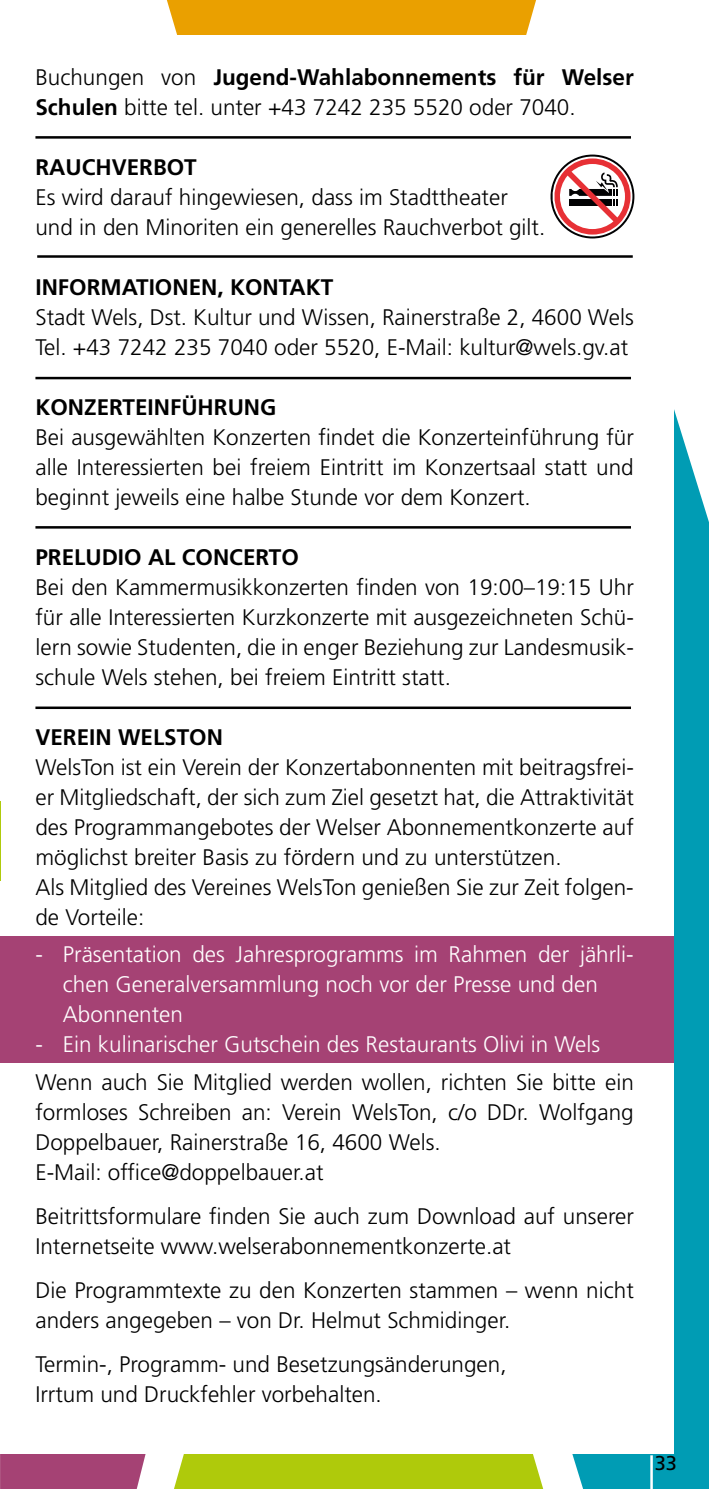
<style>
.page{position:relative;width:709px;height:1489px;background:#fff}
.page>*{position:absolute;margin:0;border:0;box-sizing:border-box;transform-origin:0 0}
.t1{font:300 22.5px/30px "Frutiger LT Std";color:#000}
.t2{font:300 22.5px/30px "Frutiger LT Std";color:#fff}
.t3{font:700 22.5px "Frutiger LT Std";color:#000}
.t4{font:20px "Frutiger LT Std";color:#000}
.s1{font-weight:700}
</style>
<div class="page">
<svg style="left:572px;top:409px;width:137px;height:1079px;background:#19a5ba"></svg>
<div style="left:0;top:1454px;width:146px;height:34px;background:#a54274"></div>
<div style="left:174px;top:1454px;width:369px;height:34px;background:#afca0b"></div>
<div style="left:167px;top:0;width:369px;height:35px;background:#eaa000"></div>
<hr style="left:650px;top:1455px;width:3px;height:33px;background:#fff">
<div style="left:0;top:35px;width:673px;height:1418px;background:#fff"></div>
<svg style="left:550px;top:154px;width:84px;height:84px"></svg>
<div style="left:0;top:935px;width:673px;height:127px;background:#a54274"></div>
<hr style="left:35px;top:136px;width:596px;height:3px;background:#000">
<hr style="left:37px;top:255px;width:595px;height:3px;background:#000">
<hr style="left:35px;top:377px;width:596px;height:2px;background:#000">
<hr style="left:35px;top:526px;width:596px;height:2px;background:#000">
<hr style="left:35px;top:706px;width:596px;height:3px;background:#000">
<p class="t1" style="left:35px;top:62px;width:600px">Buchungen von <span class="s1">Jugend-Wahlabonnements für Welser<br>Schulen</span> bitte tel. unter +43 7242 235 5520 oder 7040.</p>
<p class="t3" style="left:35px;top:154px;width:163px">RAUCHVERBOT</p>
<p class="t1" style="left:35px;top:182px;width:511px">Es wird darauf hingewiesen, dass im Stadttheater und in den Minoriten ein generelles Rauchverbot gilt.</p>
<p class="t3" style="left:35px;top:274px;width:299px">INFORMATIONEN, KONTAKT</p>
<p class="t1" style="left:35px;top:302px;width:600px">Stadt Wels, Dst. Kultur und Wissen, Rainerstraße 2, 4600 Wels<br>Tel. +43 7242 235 7040 oder 5520, E-Mail: kultur@wels.gv.at</p>
<p class="t3" style="left:35px;top:394px;width:242px">KONZERTEINFÜHRUNG</p>
<p class="t1" style="left:35px;top:422px;width:600px;text-align:justify">Bei ausgewählten Konzerten findet die Konzerteinführung für alle Interessierten bei freiem Eintritt im Konzertsaal statt und beginnt jeweils eine halbe Stunde vor dem Konzert.</p>
<p class="t3" style="left:35px;top:544px;width:265px">PRELUDIO AL CONCERTO</p>
<p class="t1" style="left:35px;top:572px;width:600px;text-align:justify">Bei den Kammermusikkonzerten finden von 19:00–19:15 Uhr für alle Interessierten Kurzkonzerte mit ausgezeichneten Schü&shy;lern sowie Studenten, die in enger Beziehung zur Landesmusik&shy;schule Wels stehen, bei freiem Eintritt statt.</p>
<p class="t3" style="left:35px;top:724px;width:189px">VEREIN WELSTON</p>
<p class="t1" style="left:35px;top:752px;width:600px">WelsTon ist ein Verein der Konzertabonnenten mit beitragsfrei&shy;er Mitgliedschaft, der sich zum Ziel gesetzt hat, die Attraktivität des Programmangebotes der Welser Abonnementkonzerte auf möglichst breiter Basis zu fördern und zu unterstützen.<br>Als Mitglied des Vereines WelsTon genießen Sie zur Zeit folgen&shy;de Vorteile:</p>
<p class="t2" style="left:63px;top:939px;width:572px;text-indent:-27px">- Präsentation des Jahresprogramms im Rahmen der jährli&shy;chen Generalversammlung noch vor der Presse und den<br>Abonnenten</p>
<p class="t2" style="left:35px;top:1029px;width:566px">- Ein kulinarischer Gutschein des Restaurants Olivi in Wels</p>
<p class="t1" style="left:35px;top:1067px;width:600px">Wenn auch Sie Mitglied werden wollen, richten Sie bitte ein formloses Schreiben an: Verein WelsTon, c/o DDr. Wolfgang Doppelbauer, Rainerstraße 16, 4600 Wels.<br>E-Mail: office@doppelbauer.at</p>
<p class="t1" style="left:35px;top:1201px;width:600px">Beitrittsformulare finden Sie auch zum Download auf unserer<br>Internetseite www.welserabonnementkonzerte.at</p>
<p class="t1" style="left:35px;top:1275px;width:600px">Die Programmtexte zu den Konzerten stammen – wenn nicht anders angegeben – von Dr. Helmut Schmidinger.</p>
<p class="t1" style="left:35px;top:1349px;width:472px">Termin-, Programm- und Besetzungsänderungen,<br>Irrtum und Druckfehler vorbehalten.</p>
<p class="t4" style="left:654px;top:1451px;width:24px">33</p>
</div>
